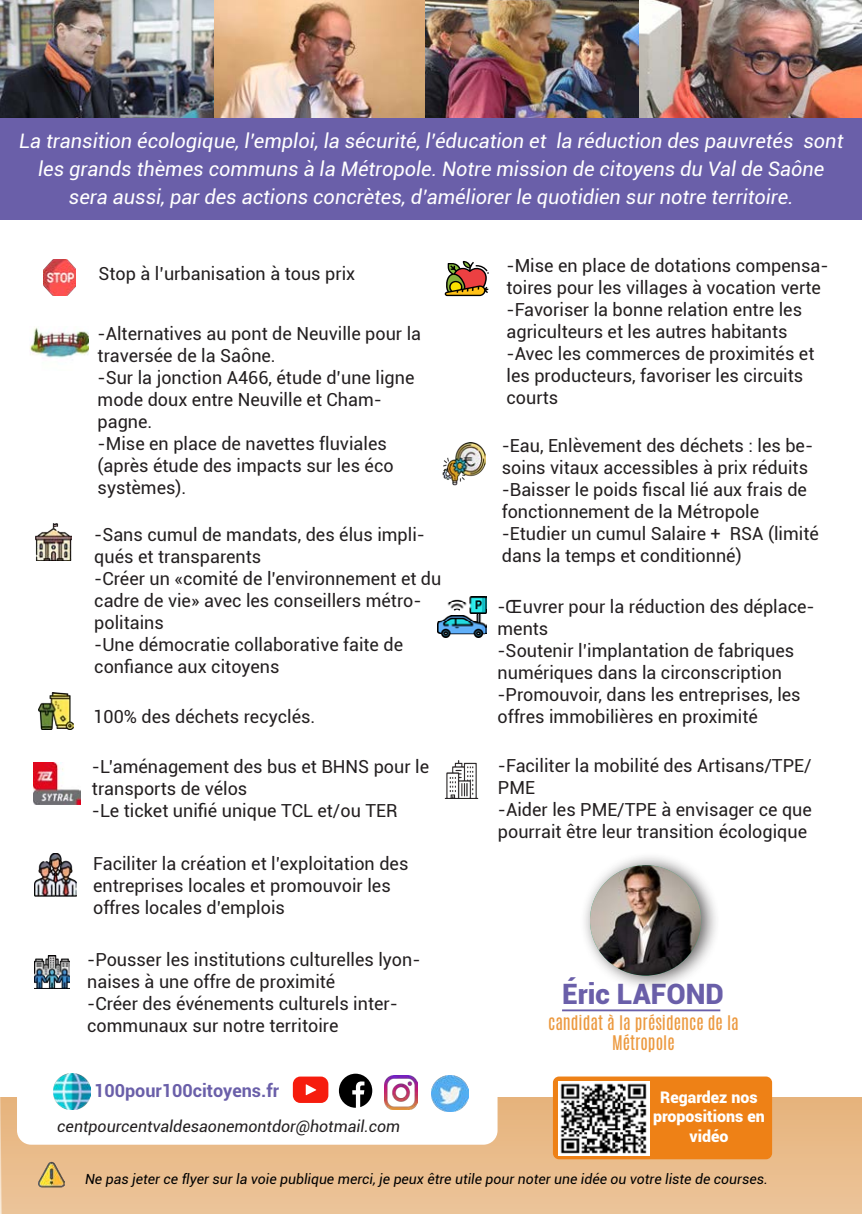
<style>
.page{position:relative;width:862px;height:1214px;background:#fff}
.page>*{position:absolute;margin:0;border:0;box-sizing:border-box;transform-origin:0 0}
.t1{font:900 28px "Roboto";color:#6a5fa9}
.t2{font:italic 20px/28px "Roboto";color:#fff;text-align:center}
.t3{font:18px/22px "Roboto";color:#231f20}
.t4{font:700 18px "Roboto";color:#6a5fa9}
.t5{font:16.8px "Antonio";color:#ec993f}
.t6{font:italic 16px "Roboto";color:#231f20}
.t7{font:900 16px/19.2px "Roboto";color:#fff;text-align:center}
.t8{font:italic 14px "Roboto";color:#000}
</style>
<div class="page">
<div style="left:0;top:0;width:862px;height:1200px;background:#6a5fa9"></div>
<img style="left:1px;top:0;width:213px;height:118px">
<img style="left:214px;top:0;width:212px;height:118px">
<img style="left:426px;top:0;width:213px;height:118px">
<img style="left:639px;top:0;width:223px;height:118px">
<svg style="left:0;top:1108px;width:862px;height:105px;background:#eabe90"></svg>
<img style="left:38px;top:1161px;width:26px;height:25px">
<div style="left:0;top:220px;width:862px;height:876px;background:#fff"></div>
<div style="left:553px;top:1076px;width:219px;height:83px;background:#ee8116;border-radius:6px"></div>
<img style="left:558px;top:1108px;width:91px;height:47px">
<div style="left:17px;top:1068px;width:480px;height:76px;background:#fff;border-radius:14px"></div>
<svg style="left:0;top:1073px;width:862px;height:35px"></svg>
<img style="left:384px;top:1074px;width:33px;height:35px">
<img style="left:432px;top:1074px;width:36px;height:37px">
<img style="left:29px;top:327px;width:60px;height:31px">
<img style="left:44px;top:260px;width:32px;height:35px">
<img style="left:34px;top:853px;width:42px;height:44px">
<img style="left:33px;top:762px;width:48px;height:42px">
<svg style="left:444px;top:261px;width:44px;height:35px"></svg>
<img style="left:442px;top:442px;width:43px;height:43px">
<img style="left:35px;top:523px;width:37px;height:37px">
<img style="left:437px;top:596px;width:49px;height:41px">
<img style="left:445px;top:760px;width:33px;height:38px">
<img style="left:34px;top:955px;width:36px;height:32px">
<img style="left:39px;top:692px;width:35px;height:37px">
<hr style="left:562px;top:1009px;width:158px;height:2px;background:#6a5fa9">
<div style="left:579px;top:851px;width:141px;height:140px;background:#231f20;opacity:.71"></div>
<img style="left:590px;top:865px;width:111px;height:110px;border-radius:55px">
<p class="t2" style="left:19px;top:126px;width:826px">La transition écologique, l’emploi, la sécurité, l’éducation et la réduction des pauvretés sont les grands thèmes communs à la Métropole. Notre mission de citoyens du Val de Saône sera aussi, par des actions concrètes, d’améliorer le quotidien sur notre territoire.</p>
<p class="t3" style="left:99px;top:262px;width:258px">Stop à l’urbanisation à tous prix</p>
<p class="t3" style="left:98px;top:322px;width:325px">-Alternatives au pont de Neuville pour la traversée de la Saône.</p>
<p class="t3" style="left:98px;top:366px;width:318px">-Sur la jonction A466, étude d’une ligne mode doux entre Neuville et Cham&shy;pagne.</p>
<p class="t3" style="left:98px;top:432px;width:297px">-Mise en place de navettes fluviales (après étude des impacts sur les éco systèmes).</p>
<p class="t3" style="left:94px;top:522px;width:332px">-Sans cumul de mandats, des élus impli&shy;qués et transparents</p>
<p class="t3" style="left:94px;top:566px;width:349px">-Créer un «comité de l’environnement et du cadre de vie» avec les conseillers métro&shy;politains</p>
<p class="t3" style="left:94px;top:632px;width:310px">-Une démocratie collaborative faite de confiance aux citoyens</p>
<p class="t3" style="left:93px;top:705px;width:223px">100% des déchets recyclés.</p>
<p class="t3" style="left:92px;top:755px;width:339px">-L’aménagement des bus et BHNS pour le transports de vélos</p>
<p class="t3" style="left:92px;top:799px;width:307px">-Le ticket unifié unique TCL et/ou TER</p>
<p class="t3" style="left:93px;top:851px;width:317px">Faciliter la création et l’exploitation des entreprises locales et promouvoir les offres locales d’emplois</p>
<p class="t3" style="left:87px;top:947px;width:335px">-Pousser les institutions culturelles lyon&shy;naises à une offre de proximité</p>
<p class="t3" style="left:87px;top:991px;width:312px">-Créer des événements culturels inter&shy;communaux sur notre territoire</p>
<p class="t4" style="left:94px;top:1078px;width:186px">100pour100citoyens.fr</p>
<p class="t6" style="left:57px;top:1115px;width:344px">centpourcentvaldesaonemontdor@hotmail.com</p>
<p class="t3" style="left:506px;top:254px;width:323px">-Mise en place de dotations compensa&shy;toires pour les villages à vocation verte</p>
<p class="t3" style="left:506px;top:298px;width:297px">-Favoriser la bonne relation entre les agriculteurs et les autres habitants</p>
<p class="t3" style="left:506px;top:342px;width:309px">-Avec les commerces de proximités et les producteurs, favoriser les circuits courts</p>
<p class="t3" style="left:502px;top:433px;width:313px">-Eau, Enlèvement des déchets : les be&shy;soins vitaux accessibles à prix réduits</p>
<p class="t3" style="left:502px;top:477px;width:307px">-Baisser le poids fiscal lié aux frais de fonctionnement de la Métropole</p>
<p class="t3" style="left:502px;top:521px;width:319px">-Etudier un cumul Salaire + RSA (limité dans la temps et conditionné)</p>
<p class="t3" style="left:497px;top:595px;width:319px">-Œuvrer pour la réduction des déplace&shy;ments</p>
<p class="t3" style="left:497px;top:639px;width:298px">-Soutenir l’implantation de fabriques numériques dans la circonscription</p>
<p class="t3" style="left:497px;top:683px;width:305px">-Promouvoir, dans les entreprises, les offres immobilières en proximité</p>
<p class="t3" style="left:498px;top:753px;width:315px">-Faciliter la mobilité des Artisans/TPE/<br>PME</p>
<p class="t3" style="left:498px;top:797px;width:315px">-Aider les PME/TPE à envisager ce que pourrait être leur transition écologique</p>
<p class="t1" style="left:562px;top:974px;width:163px">Éric LAFOND</p>
<p class="t5" style="left:548px;top:1010px;width:192px">candidat à la présidence de la</p>
<p class="t5" style="left:612px;top:1030px;width:64px">Métropole</p>
<p class="t7" style="left:660px;top:1086px;width:99px">Regardez nos</p>
<p class="t7" style="left:653px;top:1106px;width:113px">propositions en vidéo</p>
<p class="t8" style="left:85px;top:1169px;width:684px">Ne pas jeter ce flyer sur la voie publique merci, je peux être utile pour noter une idée ou votre liste de courses.</p>
</div>
